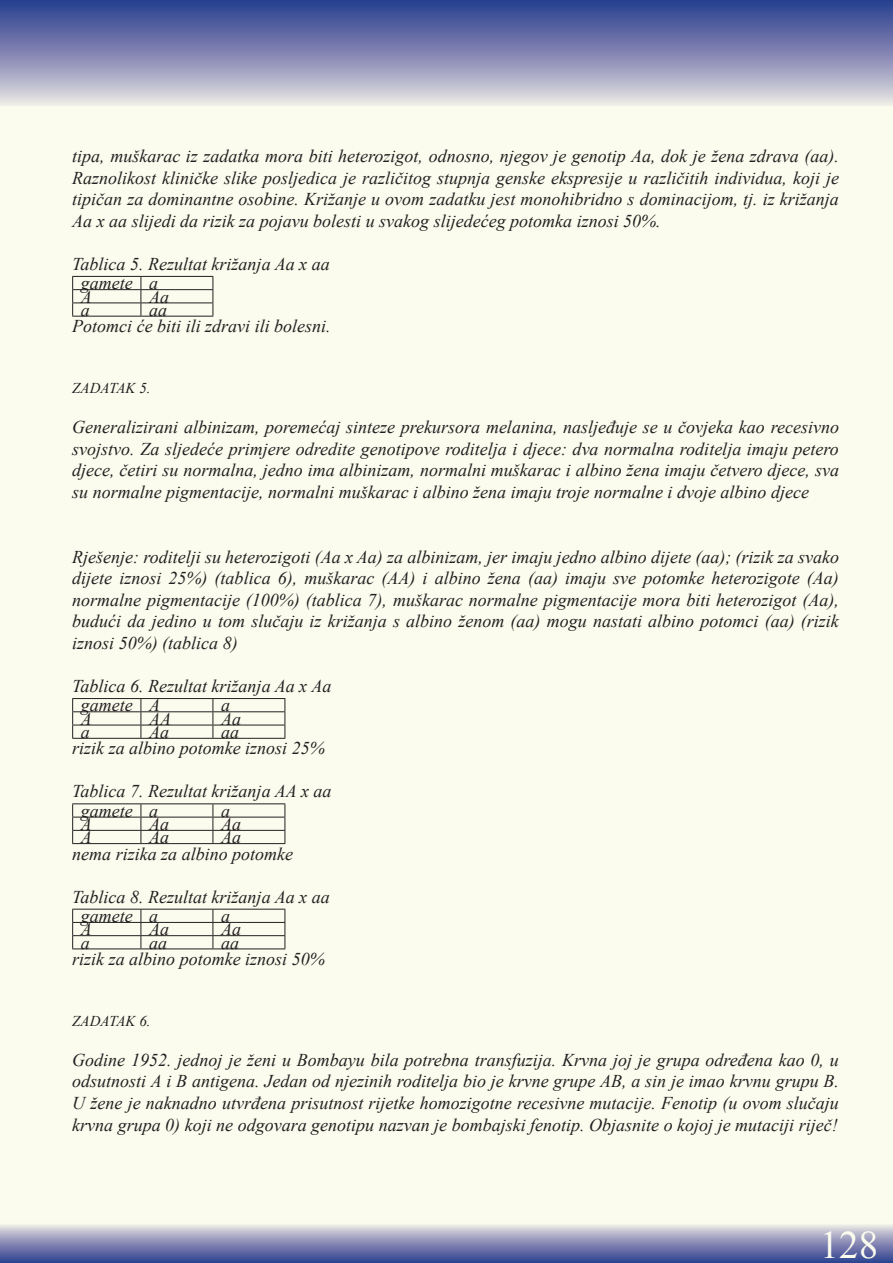
<style>
.page{position:relative;width:893px;height:1263px;background:#fbfcee}
.page>*{position:absolute;margin:0;border:0;box-sizing:border-box;transform-origin:0 0}
.t1{font:39px "Times New Roman";color:#fbfcee}
.t2{font:italic 18px/21.6px "Times New Roman";color:#231f20;text-align:justify}
.t3{font:italic 15px "Times New Roman";color:#231f20}
</style>
<div class="page">
<div style="left:0;top:0;width:893px;height:105px;background:linear-gradient(to bottom,#23368a,#e6dee1)"></div>
<div style="left:0;top:1222px;width:893px;height:41px;background:linear-gradient(to bottom,#f5efe9,#28378b)"></div>
<hr style="left:72px;top:276px;width:69px;height:1px;background:#231f20">
<hr style="left:141px;top:276px;width:72px;height:1px;background:#231f20">
<hr style="left:72px;top:289px;width:69px;height:1px;background:#231f20">
<hr style="left:141px;top:289px;width:72px;height:1px;background:#231f20">
<hr style="left:72px;top:302px;width:69px;height:1px;background:#231f20">
<hr style="left:141px;top:302px;width:72px;height:1px;background:#231f20">
<hr style="left:72px;top:316px;width:69px;height:1px;background:#231f20">
<hr style="left:141px;top:316px;width:72px;height:1px;background:#231f20">
<svg style="left:72px;top:277px;width:1px;height:39px"></svg>
<svg style="left:141px;top:277px;width:1px;height:39px"></svg>
<svg style="left:213px;top:277px;width:1px;height:39px"></svg>
<hr style="left:72px;top:698px;width:69px;height:1px;background:#231f20">
<hr style="left:141px;top:698px;width:72px;height:1px;background:#231f20">
<hr style="left:213px;top:698px;width:72px;height:1px;background:#231f20">
<hr style="left:72px;top:711px;width:69px;height:1px;background:#231f20">
<hr style="left:141px;top:711px;width:72px;height:1px;background:#231f20">
<hr style="left:213px;top:711px;width:72px;height:1px;background:#231f20">
<hr style="left:72px;top:725px;width:69px;height:1px;background:#231f20">
<hr style="left:141px;top:725px;width:72px;height:1px;background:#231f20">
<hr style="left:213px;top:725px;width:72px;height:1px;background:#231f20">
<hr style="left:72px;top:738px;width:69px;height:1px;background:#231f20">
<hr style="left:141px;top:738px;width:72px;height:1px;background:#231f20">
<hr style="left:213px;top:738px;width:72px;height:1px;background:#231f20">
<svg style="left:72px;top:699px;width:1px;height:39px"></svg>
<svg style="left:141px;top:699px;width:1px;height:39px"></svg>
<svg style="left:213px;top:699px;width:1px;height:39px"></svg>
<svg style="left:285px;top:699px;width:1px;height:39px"></svg>
<hr style="left:72px;top:803px;width:69px;height:1px;background:#231f20">
<hr style="left:141px;top:803px;width:72px;height:1px;background:#231f20">
<hr style="left:213px;top:803px;width:72px;height:1px;background:#231f20">
<hr style="left:72px;top:817px;width:69px;height:1px;background:#231f20">
<hr style="left:141px;top:817px;width:72px;height:1px;background:#231f20">
<hr style="left:213px;top:817px;width:72px;height:1px;background:#231f20">
<hr style="left:72px;top:830px;width:69px;height:1px;background:#231f20">
<hr style="left:141px;top:830px;width:72px;height:1px;background:#231f20">
<hr style="left:213px;top:830px;width:72px;height:1px;background:#231f20">
<hr style="left:72px;top:843px;width:69px;height:1px;background:#231f20">
<hr style="left:141px;top:843px;width:72px;height:1px;background:#231f20">
<hr style="left:213px;top:843px;width:72px;height:1px;background:#231f20">
<svg style="left:72px;top:804px;width:1px;height:39px"></svg>
<svg style="left:141px;top:804px;width:1px;height:39px"></svg>
<svg style="left:213px;top:804px;width:1px;height:39px"></svg>
<svg style="left:285px;top:804px;width:1px;height:39px"></svg>
<hr style="left:72px;top:909px;width:69px;height:1px;background:#231f20">
<hr style="left:141px;top:909px;width:72px;height:1px;background:#231f20">
<hr style="left:213px;top:909px;width:72px;height:1px;background:#231f20">
<hr style="left:72px;top:922px;width:69px;height:1px;background:#231f20">
<hr style="left:141px;top:922px;width:72px;height:1px;background:#231f20">
<hr style="left:213px;top:922px;width:72px;height:1px;background:#231f20">
<hr style="left:72px;top:935px;width:69px;height:1px;background:#231f20">
<hr style="left:141px;top:935px;width:72px;height:1px;background:#231f20">
<hr style="left:213px;top:935px;width:72px;height:1px;background:#231f20">
<hr style="left:72px;top:948px;width:69px;height:1px;background:#231f20">
<hr style="left:141px;top:948px;width:72px;height:1px;background:#231f20">
<hr style="left:213px;top:948px;width:72px;height:1px;background:#231f20">
<svg style="left:72px;top:909px;width:1px;height:39px"></svg>
<svg style="left:141px;top:909px;width:1px;height:39px"></svg>
<svg style="left:213px;top:909px;width:1px;height:39px"></svg>
<svg style="left:285px;top:909px;width:1px;height:39px"></svg>
<p class="t2" style="left:72px;top:145px;width:768px">tipa, muškarac iz zadatka mora biti heterozigot, odnosno, njegov je genotip Aa, dok je žena zdrava (aa).<br>Raznolikost kliničke slike posljedica je različitog stupnja genske ekspresije u različitih individua, koji je tipičan za dominantne osobine. Križanje u ovom zadatku jest monohibridno s dominacijom, tj. iz križanja Aa x aa slijedi da rizik za pojavu bolesti u svakog slijedećeg potomka iznosi 50%.</p>
<p class="t2" style="left:72px;top:253px;width:259px">Tablica 5. Rezultat križanja Aa x aa</p>
<p class="t2" style="left:81px;top:272px;width:53px">gamete</p>
<p class="t2" style="left:149px;top:272px;width:10px">a</p>
<p class="t2" style="left:81px;top:285px;width:12px">A</p>
<p class="t2" style="left:149px;top:285px;width:21px">Aa</p>
<p class="t2" style="left:81px;top:298px;width:10px">a</p>
<p class="t2" style="left:149px;top:298px;width:19px">aa</p>
<p class="t2" style="left:72px;top:315px;width:260px">Potomci će biti ili zdravi ili bolesni.</p>
<p class="t3" style="left:72px;top:378px;width:80px">ZADATAK 5.</p>
<p class="t2" style="left:72px;top:416px;width:768px">Generalizirani albinizam, poremećaj sinteze prekursora melanina, nasljeđuje se u čovjeka kao recesivno svojstvo. Za sljedeće primjere odredite genotipove roditelja i djece: dva normalna roditelja imaju petero djece, četiri su normalna, jedno ima albinizam, normalni muškarac i albino žena imaju četvero djece, sva su normalne pigmentacije, normalni muškarac i albino žena imaju troje normalne i dvoje albino djece</p>
<p class="t2" style="left:72px;top:545px;width:768px">Rješenje: roditelji su heterozigoti (Aa x Aa) za albinizam, jer imaju jedno albino dijete (aa); (rizik za svako dijete iznosi 25%) (tablica 6), muškarac (AA) i albino žena (aa) imaju sve potomke heterozigote (Aa) normalne pigmentacije (100%) (tablica 7), muškarac normalne pigmentacije mora biti heterozigot (Aa), budući da jedino u tom slučaju iz križanja s albino ženom (aa) mogu nastati albino potomci (aa) (rizik iznosi 50%) (tablica 8)</p>
<p class="t2" style="left:72px;top:675px;width:261px">Tablica 6. Rezultat križanja Aa x Aa</p>
<p class="t2" style="left:81px;top:694px;width:53px">gamete</p>
<p class="t2" style="left:149px;top:694px;width:12px">A</p>
<p class="t2" style="left:221px;top:694px;width:10px">a</p>
<p class="t2" style="left:81px;top:707px;width:12px">A</p>
<p class="t2" style="left:149px;top:707px;width:23px">AA</p>
<p class="t2" style="left:221px;top:707px;width:21px">Aa</p>
<p class="t2" style="left:81px;top:721px;width:10px">a</p>
<p class="t2" style="left:149px;top:721px;width:21px">Aa</p>
<p class="t2" style="left:221px;top:721px;width:19px">aa</p>
<p class="t2" style="left:72px;top:737px;width:254px">rizik za albino potomke iznosi 25%</p>
<p class="t2" style="left:72px;top:780px;width:261px">Tablica 7. Rezultat križanja AA x aa</p>
<p class="t2" style="left:81px;top:799px;width:53px">gamete</p>
<p class="t2" style="left:149px;top:799px;width:10px">a</p>
<p class="t2" style="left:221px;top:799px;width:10px">a</p>
<p class="t2" style="left:81px;top:813px;width:12px">A</p>
<p class="t2" style="left:149px;top:813px;width:21px">Aa</p>
<p class="t2" style="left:221px;top:813px;width:21px">Aa</p>
<p class="t2" style="left:81px;top:826px;width:12px">A</p>
<p class="t2" style="left:149px;top:826px;width:21px">Aa</p>
<p class="t2" style="left:221px;top:826px;width:21px">Aa</p>
<p class="t2" style="left:72px;top:842px;width:222px">nema rizika za albino potomke</p>
<p class="t2" style="left:72px;top:885px;width:259px">Tablica 8. Rezultat križanja Aa x aa</p>
<p class="t2" style="left:81px;top:905px;width:53px">gamete</p>
<p class="t2" style="left:149px;top:905px;width:10px">a</p>
<p class="t2" style="left:221px;top:905px;width:10px">a</p>
<p class="t2" style="left:81px;top:918px;width:12px">A</p>
<p class="t2" style="left:149px;top:918px;width:21px">Aa</p>
<p class="t2" style="left:221px;top:918px;width:21px">Aa</p>
<p class="t2" style="left:81px;top:931px;width:10px">a</p>
<p class="t2" style="left:149px;top:931px;width:19px">aa</p>
<p class="t2" style="left:221px;top:931px;width:19px">aa</p>
<p class="t2" style="left:72px;top:948px;width:254px">rizik za albino potomke iznosi 50%</p>
<p class="t3" style="left:72px;top:1011px;width:80px">ZADATAK 6.</p>
<p class="t2" style="left:72px;top:1048px;width:768px">Godine 1952. jednoj je ženi u Bombayu bila potrebna transfuzija. Krvna joj je grupa određena kao 0, u odsutnosti A i B antigena. Jedan od njezinih roditelja bio je krvne grupe AB, a sin je imao krvnu grupu B.<br>U žene je naknadno utvrđena prisutnost rijetke homozigotne recesivne mutacije. Fenotip (u ovom slučaju krvna grupa 0) koji ne odgovara genotipu nazvan je bombajski fenotip. Objasnite o kojoj je mutaciji riječ!</p>
<h1 class="t1" style="left:820px;top:1218px;width:60px">128</h1>
</div>
